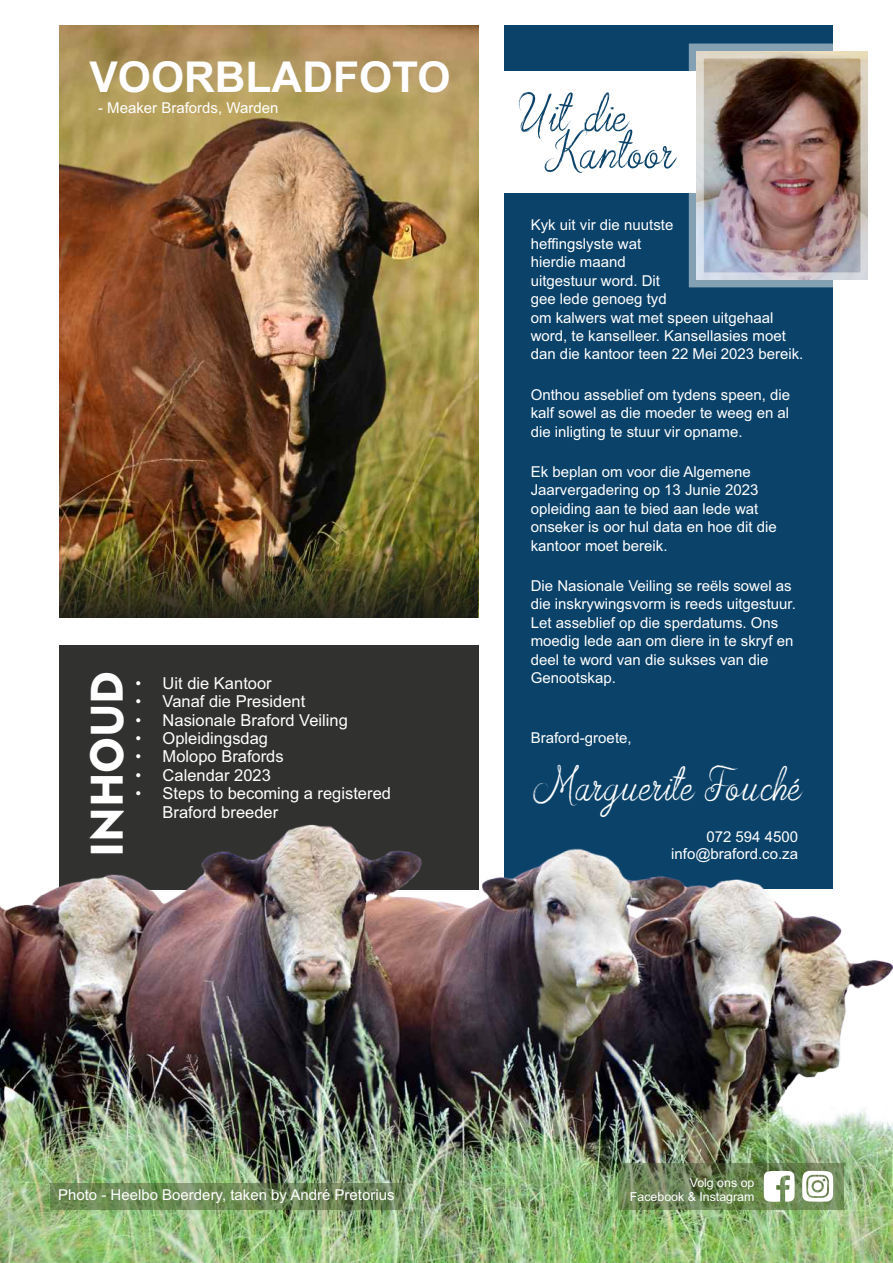
<style>
.page{position:relative;width:893px;height:1263px;background:#fff}
.page>*{position:absolute;margin:0;border:0;box-sizing:border-box;transform-origin:0 0}
.t1{font:54px "Arabian Script";color:#0a4269}
.t2{font:48px "Arabian Script";color:#fff}
.t3{font:45px "Geometric 415 BT Black A";color:#fff}
.t4{font:700 42.6px "Arial";color:#fff}
.t5{font:16.5px/18.5px "Arial";color:#fff}
.t6{font:15px/18.5px "Arial";color:#fff}
.t7{font:12.3px "Arial";color:#fff}
</style>
<div class="page">
<img style="left:59px;top:26px;width:419px;height:450px">
<img style="left:59px;top:476px;width:419px;height:142px">
<div style="left:505px;top:26px;width:328px;height:863px;background:#0a4269"></div>
<div style="left:500px;top:71px;width:333px;height:122px;background:#fff"></div>
<img style="left:705px;top:60px;width:154px;height:211px">
<div style="left:689px;top:44px;width:186px;height:243px;border:15px solid #fff"></div>
<div style="left:59px;top:645px;width:420px;height:244px;background:#313130"></div>
<img style="left:0;top:799px;width:893px;height:464px">
<div style="left:618px;top:1163px;width:226px;height:47px;background:#4c5d31;opacity:.5"></div>
<svg style="left:762px;top:1170px;width:33px;height:33px"></svg>
<svg style="left:802px;top:1168px;width:31px;height:34px"></svg>
<div style="left:51px;top:1183px;width:352px;height:27px;background:#4c5d31;opacity:.5"></div>
<h3 class="t4" style="left:90px;top:61px;width:363px">VOORBLADFOTO</h3>
<p class="t6" style="left:98px;top:100px;width:182px">- Meaker Brafords, Warden</p>
<h3 class="t3" style="left:89px;top:857px;width:188px;rotate:-90deg">INHOUD</h3>
<p class="t5" style="left:136px;top:675px;width:138px">• Uit die Kantoor</p>
<p class="t5" style="left:136px;top:693px;width:171px">• Vanaf die President</p>
<p class="t5" style="left:136px;top:712px;width:214px">• Nasionale Braford Veiling</p>
<p class="t5" style="left:136px;top:730px;width:134px">• Opleidingsdag</p>
<p class="t5" style="left:136px;top:749px;width:150px">• Molopo Brafords</p>
<p class="t5" style="left:136px;top:767px;width:137px">• Calendar 2023</p>
<p class="t5" style="left:163px;top:786px;width:230px;text-indent:-27px">• Steps to becoming a registered<br>Braford breeder</p>
<h1 class="t1" style="left:521px;top:93px;width:109px">Uit die</h1>
<h1 class="t1" style="left:554px;top:130px;width:123px">Kantoor</h1>
<p class="t6" style="left:531px;top:217px;width:274px">Kyk uit vir die nuutste<br>heffingslyste wat<br>hierdie maand<br>uitgestuur word. Dit<br>gee lede genoeg tyd<br>om kalwers wat met speen uitgehaal word, te kanselleer. Kansellasies moet dan die kantoor teen 22 Mei 2023 bereik.</p>
<p class="t6" style="left:531px;top:387px;width:261px;text-align:justify">Onthou asseblief om tydens speen, die kalf sowel as die moeder te weeg en al die inligting te stuur vir opname.</p>
<p class="t6" style="left:531px;top:464px;width:247px">Ek beplan om voor die Algemene<br>Jaarvergadering op 13 Junie 2023 opleiding aan te bied aan lede wat onseker is oor hul data en hoe dit die kantoor moet bereik.</p>
<p class="t6" style="left:531px;top:578px;width:267px">Die Nasionale Veiling se reëls sowel as die inskrywingsvorm is reeds uitgestuur.<br>Let asseblief op die sperdatums. Ons moedig lede aan om diere in te skryf en deel te word van die sukses van die Genootskap.</p>
<p class="t6" style="left:531px;top:730px;width:102px">Braford-groete,</p>
<h2 class="t2" style="left:545px;top:767px;width:259px">Marguerite Fouché</h2>
<p class="t6" style="left:671px;top:829px;width:128px;line-height:16.8px;text-align:right">072 594 4500 info@braford.co.za</p>
<p class="t7" style="left:690px;top:1178px;width:66px">Volg ons op</p>
<p class="t6" style="left:58px;top:1187px;width:338px">Photo - Heelbo Boerdery, taken by André Pretorius</p>
<p class="t7" style="left:630px;top:1192px;width:126px">Facebook &amp; Instagram</p>
</div>
